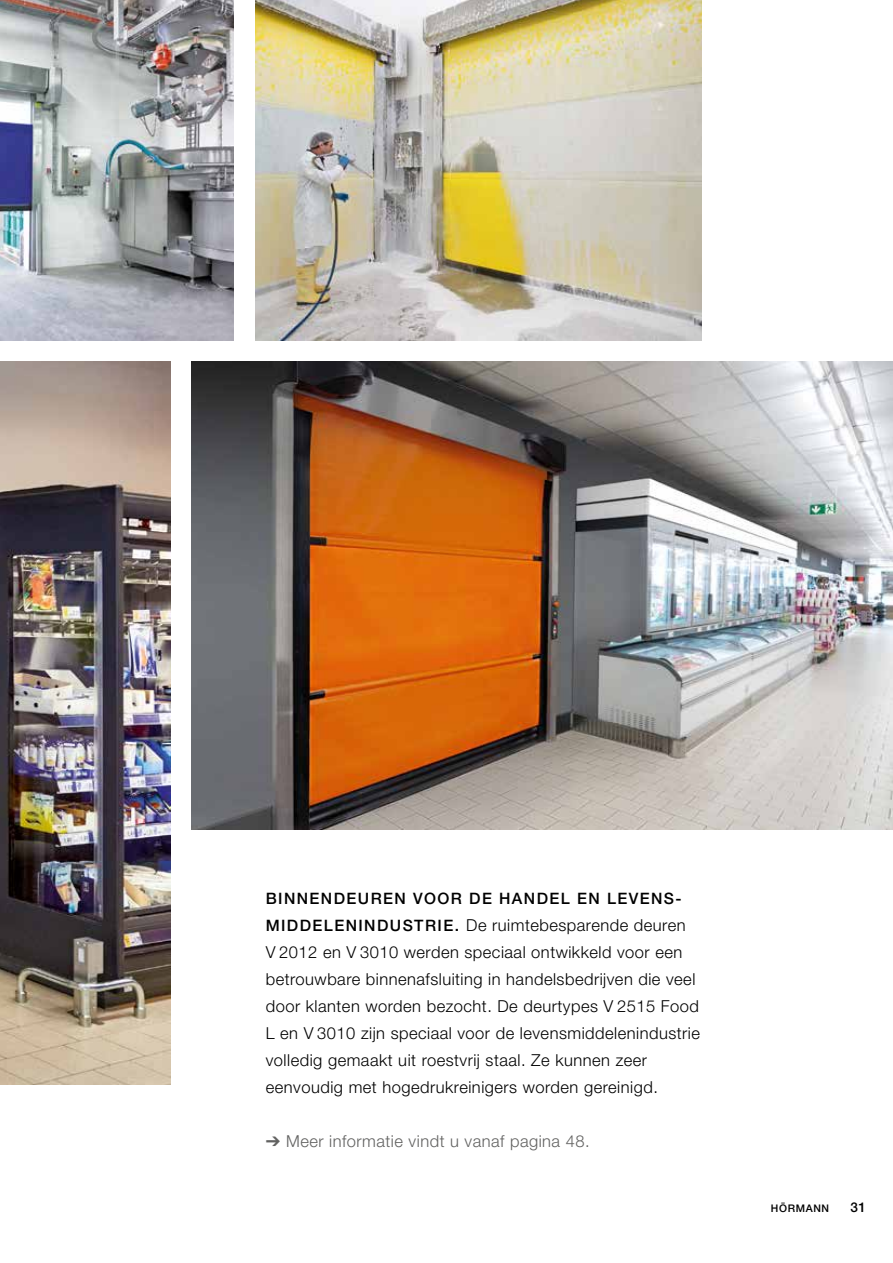
<style>
.page{position:relative;width:893px;height:1263px;background:#fff}
.page>*{position:absolute;margin:0;border:0;box-sizing:border-box;transform-origin:0 0}
.t1{font:300 16.5px/27px "Hoermann Helvetica Neue";letter-spacing:.03em;color:#000}
.t2{font:300 16.5px "Hoermann Helvetica Neue";letter-spacing:.03em;color:#626261}
.t3{font:500 15.75px "Hoermann Helvetica Neue";letter-spacing:.09em;color:#000}
.t4{font:500 13.5px "Hoermann Helvetica Neue";color:#000}
.t5{font:500 10.5px "Hoermann Helvetica Neue";letter-spacing:.06em;color:#000}
.s1{font-weight:500;font-size:15.75px}
</style>
<div class="page">
<img style="left:0;top:0;width:234px;height:340px">
<img style="left:0;top:361px;width:170px;height:723px">
<img style="left:255px;top:0;width:447px;height:340px">
<img style="left:191px;top:361px;width:702px;height:468px">
<p class="t3" style="left:266px;top:888px;width:416px">BINNENDEUREN VOOR DE HANDEL EN LEVENS-</p>
<p class="t1" style="left:266px;top:911px;width:436px"><span class="s1">MIDDELENINDUSTRIE.</span> De ruimtebesparende deuren<br>V 2012 en V 3010 werden speciaal ontwikkeld voor een betrouwbare binnenafsluiting in handelsbedrijven die veel door klanten worden bezocht. De deurtypes V 2515 Food L en V 3010 zijn speciaal voor de levensmiddelenindustrie volledig gemaakt uit roestvrij staal. Ze kunnen zeer eenvoudig met hogedrukreinigers worden gereinigd.</p>
<p class="t2" style="left:266px;top:1130px;width:325px">➔ Meer informatie vindt u vanaf pagina 48.</p>
<p class="t5" style="left:771px;top:1201px;width:60px">HÖRMANN</p>
<p class="t4" style="left:850px;top:1198px;width:17px">31</p>
</div>
